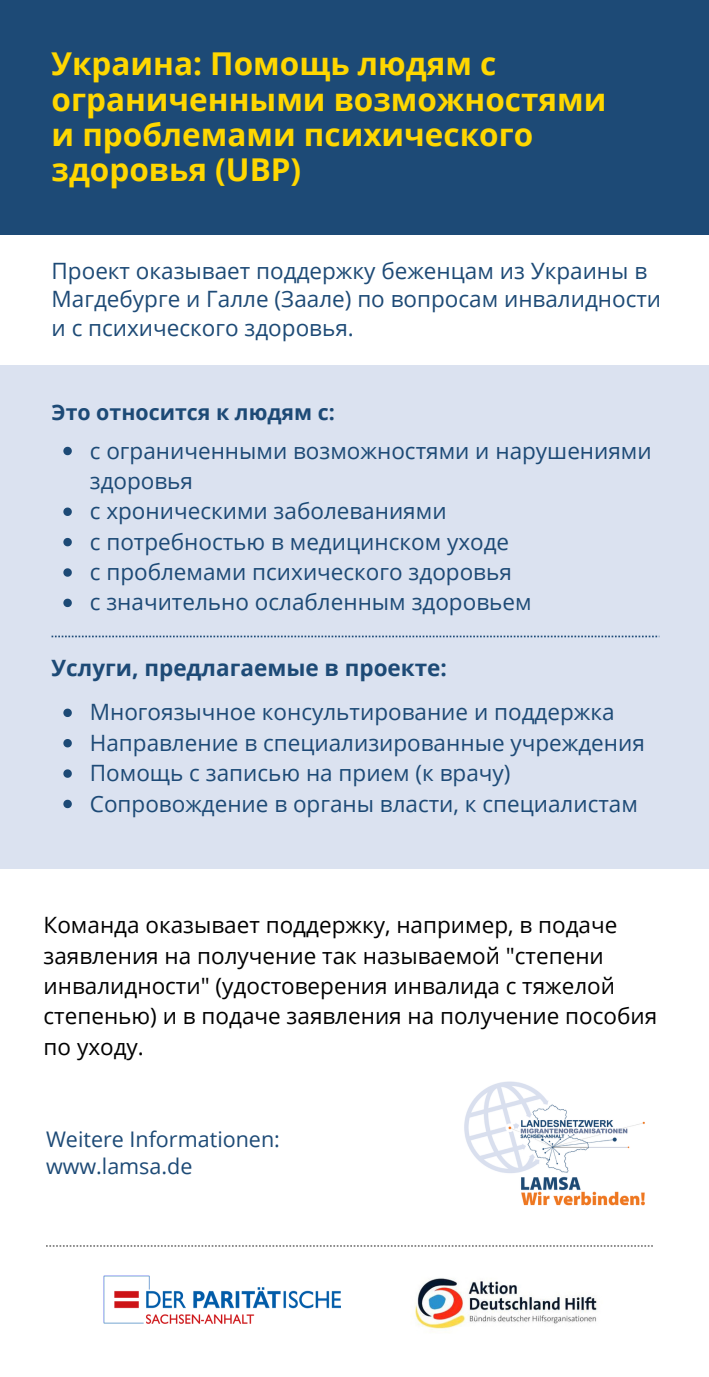
<style>
.page{position:relative;width:709px;height:1377px;background:#fff}
.page>*{position:absolute;margin:0;border:0;box-sizing:border-box;transform-origin:0 0}
.t1{font:700 31.5px/35.6px "Open Sans";color:#ffd700}
.t2{font:22.5px/28.8px "Open Sans";color:#1d4a76}
.t3{font:22.5px/30.4px "Open Sans";color:#000}
.t4{font:700 22.5px "Open Sans";color:#1d4a76}
.t5{font:21.6px "Open Sans";color:#1d4a76}
.t6{font:700 21.38px "Open Sans";color:#1d4a76}
</style>
<div class="page">
<div style="left:0;top:365px;width:708px;height:503px;background:#dbe2f0"></div>
<img style="left:415px;top:1278px;width:182px;height:52px">
<img style="left:104px;top:1276px;width:236px;height:47px">
<div style="left:0;top:0;width:709px;height:234px;background:#1d4a76"></div>
<svg style="left:52px;top:636px;width:607px;height:1px"></svg>
<svg style="left:63px;top:447px;width:9px;height:8px"></svg>
<svg style="left:63px;top:508px;width:9px;height:8px"></svg>
<svg style="left:63px;top:538px;width:9px;height:8px"></svg>
<svg style="left:63px;top:568px;width:9px;height:9px"></svg>
<svg style="left:63px;top:599px;width:9px;height:8px"></svg>
<svg style="left:63px;top:709px;width:9px;height:8px"></svg>
<svg style="left:63px;top:739px;width:9px;height:8px"></svg>
<svg style="left:63px;top:769px;width:9px;height:9px"></svg>
<svg style="left:63px;top:800px;width:9px;height:8px"></svg>
<img style="left:464px;top:1081px;width:181px;height:125px">
<svg style="left:46px;top:1245px;width:607px;height:2px"></svg>
<p class="t1" style="left:52px;top:45px;width:556px">Украина: Помощь людям с ограниченными возможностями и проблемами психического здоровья (UBP)</p>
<p class="t2" style="left:52px;top:255px;width:611px">Проект оказывает поддержку беженцам из Украины в<br>Магдебурге и Галле (Заале) по вопросам инвалидности и с психического здоровья.</p>
<p class="t6" style="left:52px;top:397px;width:285px">Это относится к людям с:</p>
<p class="t2" style="left:90px;top:435px;width:563px;line-height:30.4px">с ограниченными возможностями и нарушениями здоровья</p>
<p class="t2" style="left:90px;top:496px;width:358px">с хроническими заболеваниями</p>
<p class="t2" style="left:90px;top:527px;width:421px">с потребностью в медицинском уходе</p>
<p class="t2" style="left:90px;top:557px;width:423px">с проблемами психического здоровья</p>
<p class="t2" style="left:90px;top:587px;width:443px">с значительно ослабленным здоровьем</p>
<p class="t4" style="left:52px;top:652px;width:397px">Услуги, предлагаемые в проекте:</p>
<p class="t2" style="left:90px;top:697px;width:526px">Многоязычное консультирование и поддержка</p>
<p class="t2" style="left:90px;top:728px;width:556px">Направление в специализированные учреждения</p>
<p class="t2" style="left:90px;top:758px;width:422px">Помощь с записью на прием (к врачу)</p>
<p class="t2" style="left:90px;top:788px;width:549px">Сопровождение в органы власти, к специалистам</p>
<p class="t3" style="left:44px;top:909px;width:615px">Команда оказывает поддержку, например, в подаче заявления на получение так называемой "степени инвалидности" (удостоверения инвалида с тяжелой степенью) и в подаче заявления на получение пособия по уходу.</p>
<p class="t5" style="left:46px;top:1124px;width:235px">Weitere Informationen:</p>
<p class="t5" style="left:46px;top:1151px;width:148px">www.lamsa.de</p>
</div>
